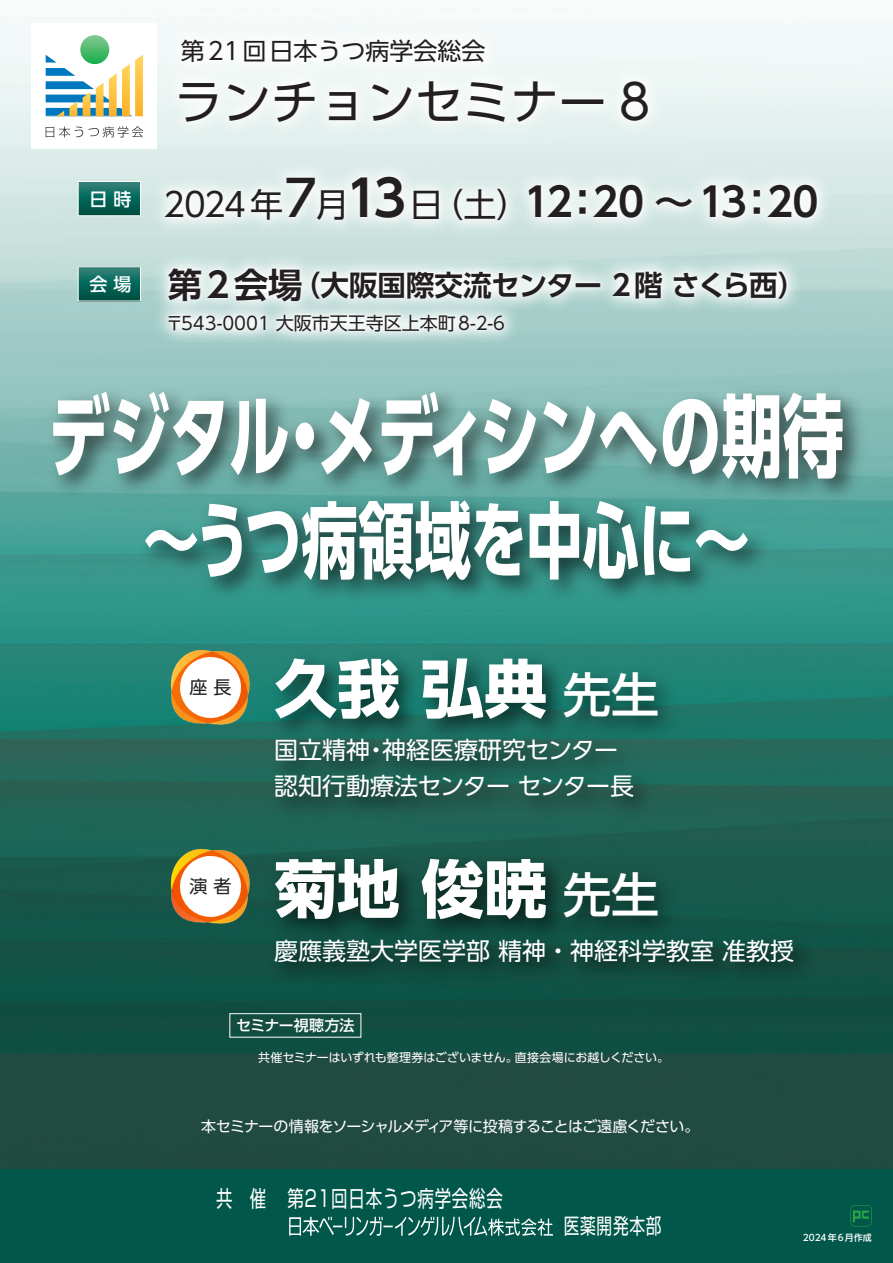
<style>
.page{position:relative;width:893px;height:1263px;background:#fff}
.page>*{position:absolute;margin:0;border:0;box-sizing:border-box;transform-origin:0 0}
.t1{font:700 90px "UD Shin Go Pro";letter-spacing:-.02em;color:#fff;scale:.68 1}
.t2{font:700 82.8px "UD Shin Go Pro";letter-spacing:-.005em;color:#fff;scale:.68 1}
.t3{font:700 63px "UD Shin Go Pro";color:#fff}
.t4{font:700 49.5px "UD Shin Go Pro De";color:#231f20}
.t5{font:500 49.5px "UD Shin Go Pro";color:#231f20}
.t6{font:48px "UD Shin Go Pro";color:#231f20}
.t7{font:500 48px "UD Shin Go Pro";color:#fff}
.t8{font:700 39.6px "UD Shin Go Pro De";letter-spacing:-.05em;color:#231f20}
.t9{font:700 34.5px "UD Shin Go Pro De";color:#231f20}
.t10{font:33px "UD Shin Go Pro";color:#231f20}
.t11{font:700 28.5px "UD Shin Go Pro De";letter-spacing:-.005em;color:#231f20}
.t12{font:24px/36px "UD Shin Go Pro";color:#fff}
.t13{font:24px "UD Shin Go Pro";color:#231f20}
.t14{font:22.5px "Shin Go Pro";letter-spacing:.05em;color:#fff;scale:.73 1}
.t15{font:21.45px "Shin Go Pro";letter-spacing:.05em;color:#fff;scale:.73 1}
.t16{font:18px "UD Shin Go Pro";color:#231f20}
.t17{font:500 18px "UD Shin Go Pro";color:#fff}
.t18{font:15px "UD Shin Go Pro";letter-spacing:-.05em;color:#fff}
.t19{font:500 15px "UD Shin Go Pro";letter-spacing:-.015em;color:#fff}
.t20{font:12px "UD Shin Go Pro";letter-spacing:-.005em;color:#fff}
.t21{font:500 9px "UD Shin Go Pro";color:#fff}
</style>
<div class="page">
<img style="left:0;top:18px;width:893px;height:1151px">
<div style="left:0;top:1169px;width:893px;height:94px;background:#00574a"></div>
<img style="left:143px;top:154px;width:697px;height:101px">
<img style="left:159px;top:169px;width:664px;height:71px">
<svg style="left:80px;top:183px;width:58px;height:31px;background:#0c675b"></svg>
<div style="left:78px;top:181px;width:62px;height:35px;border:1px solid #fff"></div>
<img style="left:146px;top:246px;width:665px;height:110px">
<img style="left:164px;top:264px;width:632px;height:77px">
<svg style="left:80px;top:269px;width:58px;height:30px;background:#0b675b"></svg>
<div style="left:229px;top:1013px;width:132px;height:24px;border:1px solid #fff"></div>
<svg style="left:850px;top:1205px;width:22px;height:21px"></svg>
<svg style="left:289px;top:1217px;width:264px;height:19px"></svg>
<img style="left:260px;top:643px;width:430px;height:192px">
<svg style="left:169px;top:648px;width:82px;height:78px"></svg>
<img style="left:260px;top:843px;width:565px;height:157px">
<svg style="left:169px;top:847px;width:82px;height:78px"></svg>
<img style="left:155px;top:18px;width:516px;height:139px">
<img style="left:171px;top:35px;width:484px;height:107px">
<div style="left:32px;top:24px;width:125px;height:125px;background:#fff"></div>
<svg style="left:46px;top:55px;width:97px;height:62px"></svg>
<svg style="left:80px;top:35px;width:29px;height:29px"></svg>
<svg style="left:46px;top:126px;width:97px;height:12px"></svg>
<img style="left:35px;top:377px;width:840px;height:258px">
<p class="t17" style="left:89px;top:184px;width:43px">日時</p>
<p class="t17" style="left:89px;top:270px;width:43px">会場</p>
<p class="t13" style="left:181px;top:32px;width:306px">第21回日本うつ病学会総会</p>
<h3 class="t6" style="left:175px;top:63px;width:477px">ランチョンセミナー 8</h3>
<h3 class="t4" style="left:346px;top:158px;width:62px">13</h3>
<h3 class="t5" style="left:285px;top:158px;width:34px">7</h3>
<h3 class="t10" style="left:163px;top:178px;width:121px">2024 年</h3>
<h3 class="t10" style="left:316px;top:178px;width:34px">月</h3>
<h3 class="t10" style="left:410px;top:178px;width:34px">日</h3>
<h3 class="t10" style="left:431px;top:178px;width:100px">（土(</h3>
<h3 class="t8" style="left:524px;top:170px;width:296px">12：20 ~ 13：20</h3>
<h3 class="t9" style="left:168px;top:257px;width:136px">第2会場</h3>
<p class="t16" style="left:165px;top:308px;width:341px">〒543-0001 大阪市天王寺区上本町8-2-6</p>
<p class="t11" style="left:292px;top:262px;width:516px">（大阪国際交流センター 2階さくら西(</p>
<h1 class="t1" style="left:48px;top:362px;width:1172px">デジタルメディシンへの期待</h1>
<h1 class="t1" style="left:274px;top:362px;width:92px">・</h1>
<h2 class="t2" style="left:143px;top:473px;width:894px">～うつ病領域を中心に~</h2>
<p class="t16" style="left:189px;top:673px;width:43px">座長</p>
<p class="t16" style="left:189px;top:872px;width:43px">演者</p>
<h3 class="t3" style="left:274px;top:637px;width:274px">久我弘典</h3>
<p class="t12" style="left:382px;top:731px;width:238px">神経医療研究センター</p>
<h3 class="t7" style="left:563px;top:655px;width:97px">先生</h3>
<p class="t12" style="left:274px;top:731px;width:362px">国立精神<br>認知行動療法センターセンター長</p>
<p class="t12" style="left:364px;top:731px;width:26px">・</p>
<h3 class="t3" style="left:274px;top:837px;width:274px">菊地俊暁</h3>
<p class="t12" style="left:274px;top:932px;width:521px">慶應義塾大学医学部精神・神経科学教室准教授</p>
<h3 class="t7" style="left:563px;top:856px;width:97px">先生</h3>
<p class="t19" style="left:236px;top:1013px;width:120px">セミナー視聴方法</p>
<p class="t20" style="left:258px;top:1048px;width:261px">共催セミナーはいずれも整理券はございません。</p>
<p class="t20" style="left:515px;top:1048px;width:156px">直接会場にお越しください。</p>
<p class="t18" style="left:201px;top:1114px;width:500px">本セミナーの情報をソーシャルメディア等に投稿することはご遠慮ください。</p>
<p class="t14" style="left:216px;top:1180px;width:24px">共</p>
<p class="t14" style="left:250px;top:1180px;width:24px">催</p>
<p class="t14" style="left:287px;top:1180px;width:297px">第21回日本うつ病学会総会</p>
<p class="t15" style="left:564px;top:1208px;width:136px">医薬開発本部</p>
<p class="t21" style="left:803px;top:1230px;width:70px">2024年6月作成</p>
</div>
